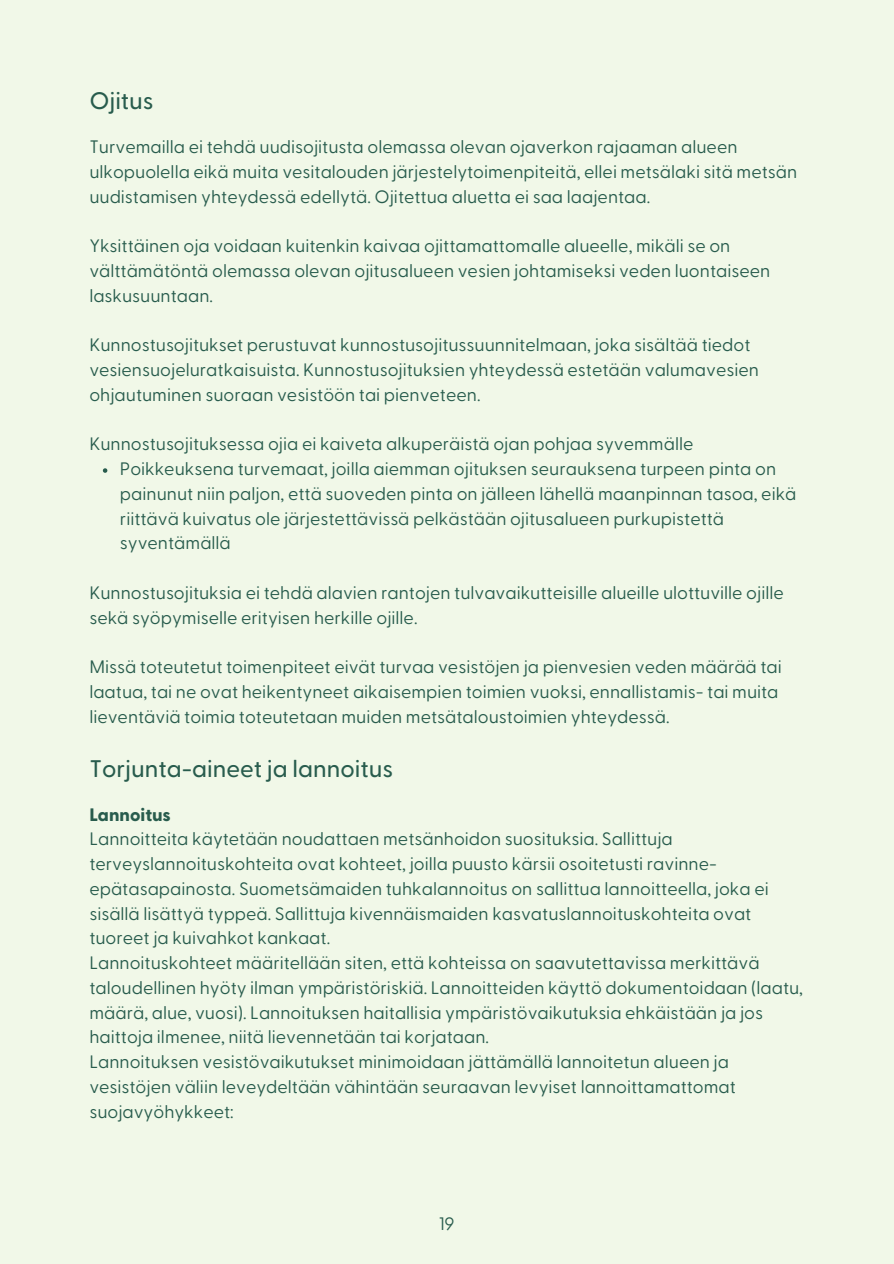
<style>
.page{position:relative;width:894px;height:1264px;background:#fff}
.page>*{position:absolute;margin:0;border:0;box-sizing:border-box;transform-origin:0 0}
.t1{font:500 24px "Greycliff CF";color:#285c4d}
.t2{font:18px/24.8px "Greycliff CF";color:#285c4d}
.t3{font:800 18px "Greycliff CF";color:#285c4d}
</style>
<div class="page">
<div style="left:0;top:0;width:893px;height:1263px;background:#f1f8e8"></div>
<svg style="left:103px;top:468px;width:4px;height:5px"></svg>
<p class="t1" style="left:89px;top:90px;width:66px">Ojitus</p>
<h1 class="t2" style="left:89px;top:135px;width:709px">Turvemailla ei tehdä uudisojitusta olemassa olevan ojaverkon rajaaman alueen ulkopuolella eikä muita vesitalouden järjestelytoimenpiteitä, ellei metsälaki sitä metsän uudistamisen yhteydessä edellytä. Ojitettua aluetta ei saa laajentaa.</h1>
<p class="t2" style="left:89px;top:234px;width:682px">Yksittäinen oja voidaan kuitenkin kaivaa ojittamattomalle alueelle, mikäli se on välttämätöntä olemassa olevan ojitusalueen vesien johtamiseksi veden luontaiseen laskusuuntaan.</p>
<p class="t2" style="left:89px;top:333px;width:671px">Kunnostusojitukset perustuvat kunnostusojitussuunnitelmaan, joka sisältää tiedot vesiensuojeluratkaisuista. Kunnostusojituksien yhteydessä estetään valumavesien ohjautuminen suoraan vesistöön tai pienveteen.</p>
<p class="t2" style="left:89px;top:432px;width:605px">Kunnostusojituksessa ojia ei kaiveta alkuperäistä ojan pohjaa syvemmälle</p>
<p class="t2" style="left:120px;top:457px;width:677px">Poikkeuksena turvemaat, joilla aiemman ojituksen seurauksena turpeen pinta on painunut niin paljon, että suoveden pinta on jälleen lähellä maanpinnan tasoa, eikä riittävä kuivatus ole järjestettävissä pelkästään ojitusalueen purkupistettä syventämällä</p>
<p class="t2" style="left:89px;top:581px;width:695px">Kunnostusojituksia ei tehdä alavien rantojen tulvavaikutteisille alueille ulottuville ojille sekä syöpymiselle erityisen herkille ojille.</p>
<p class="t2" style="left:89px;top:655px;width:693px">Missä toteutetut toimenpiteet eivät turvaa vesistöjen ja pienvesien veden määrää tai laatua, tai ne ovat heikentyneet aikaisempien toimien vuoksi, ennallistamis- tai muita lieventäviä toimia toteutetaan muiden metsätaloustoimien yhteydessä.</p>
<p class="t1" style="left:89px;top:758px;width:305px">Torjunta-aineet ja lannoitus</p>
<h1 class="t3" style="left:89px;top:806px;width:83px">Lannoitus</h1>
<p class="t2" style="left:89px;top:827px;width:680px">Lannoitteita käytetään noudattaen metsänhoidon suosituksia. Sallittuja terveyslannoituskohteita ovat kohteet, joilla puusto kärsii osoitetusti ravinne&shy;epätasapainosta. Suometsämaiden tuhkalannoitus on sallittua lannoitteella, joka ei sisällä lisättyä typpeä. Sallittuja kivennäismaiden kasvatuslannoituskohteita ovat tuoreet ja kuivahkot kankaat.</p>
<p class="t2" style="left:89px;top:951px;width:715px">Lannoituskohteet määritellään siten, että kohteissa on saavutettavissa merkittävä taloudellinen hyöty ilman ympäristöriskiä. Lannoitteiden käyttö dokumentoidaan (laatu, määrä, alue, vuosi). Lannoituksen haitallisia ympäristövaikutuksia ehkäistään ja jos haittoja ilmenee, niitä lievennetään tai korjataan.</p>
<p class="t2" style="left:89px;top:1050px;width:648px">Lannoituksen vesistövaikutukset minimoidaan jättämällä lannoitetun alueen ja vesistöjen väliin leveydeltään vähintään seuraavan levyiset lannoittamattomat suojavyöhykkeet:</p>
<p class="t2" style="left:439px;top:1211px;width:17px">19</p>
</div>
